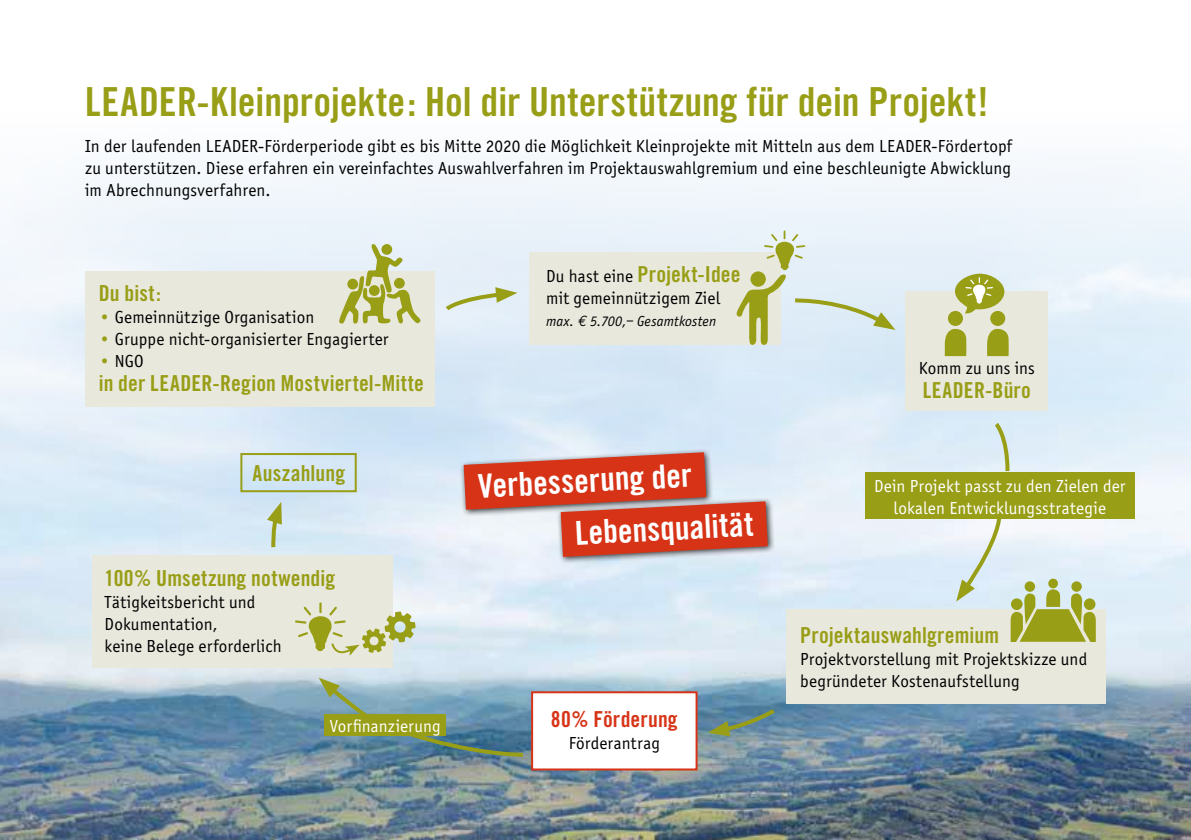
<style>
.page{position:relative;width:1191px;height:840px;background:#fff}
.page>*{position:absolute;margin:0;border:0;box-sizing:border-box;transform-origin:0 0}
.t1{font:40px "Trade Gothic Bold Cond Twenty";color:#989e16}
.t2{font:33px/52.2px "Trade Gothic Bold Cond Twenty";color:#fff}
.t3{font:22px "Trade Gothic Bold Cond Twenty";letter-spacing:.01em;color:#989e16}
.t4{font:22px "Trade Gothic Bold Cond Twenty";letter-spacing:.005em;color:#d73417}
.t5{font:18px/22px "Officina Sans";letter-spacing:.01em;color:#000}
.t6{font:18px/22px "Officina Sans";letter-spacing:.015em;color:#fff;text-align:center}
.t7{font:italic 15px "Officina Sans";letter-spacing:.015em;color:#000}
.s1{color:#989e16}
.s2{font-family:"Officina Sans";font-size:18px;color:#000}
.s3{font-family:"Euro Mono"}
</style>
<div class="page">
<img style="left:0;top:165px;width:1191px;height:674px">
<div style="left:529px;top:253px;width:252px;height:92px;background:#e9e8dd"></div>
<div style="left:905px;top:291px;width:143px;height:119px;background:#e9e8dd"></div>
<div style="left:786px;top:609px;width:320px;height:94px;background:#e9e8dd"></div>
<div style="left:92px;top:554px;width:301px;height:113px;background:#e9e8dd"></div>
<div style="left:531px;top:691px;width:166px;height:79px;background:#fff;border:2px solid #d73417"></div>
<div style="left:240px;top:453px;width:117px;height:39px;border:2px solid #989e16"></div>
<div style="left:85px;top:271px;width:349px;height:135px;background:#e9e8dd"></div>
<svg style="left:338px;top:243px;width:83px;height:81px"></svg>
<div style="left:948px;top:311px;width:15px;height:15px;background:#989e16;border-radius:50%"></div>
<svg style="left:944px;top:328px;width:22px;height:28px"></svg>
<div style="left:990px;top:311px;width:15px;height:15px;background:#989e16;border-radius:50%"></div>
<svg style="left:987px;top:328px;width:21px;height:28px"></svg>
<svg style="left:954px;top:273px;width:53px;height:40px"></svg>
<div style="left:1024px;top:581px;width:11px;height:10px;background:#989e16;border-radius:50%"></div>
<div style="left:1048px;top:578px;width:10px;height:10px;background:#989e16;border-radius:50%"></div>
<div style="left:1071px;top:581px;width:10px;height:10px;background:#989e16;border-radius:50%"></div>
<svg style="left:1010px;top:589px;width:85px;height:52px"></svg>
<svg style="left:443px;top:287px;width:74px;height:25px"></svg>
<svg style="left:736px;top:231px;width:159px;height:113px"></svg>
<svg style="left:992px;top:420px;width:19px;height:52px"></svg>
<svg style="left:956px;top:518px;width:47px;height:83px"></svg>
<svg style="left:708px;top:706px;width:69px;height:30px"></svg>
<svg style="left:295px;top:603px;width:121px;height:54px"></svg>
<svg style="left:397px;top:725px;width:130px;height:33px"></svg>
<svg style="left:319px;top:677px;width:59px;height:48px"></svg>
<svg style="left:267px;top:501px;width:15px;height:50px"></svg>
<svg style="left:418px;top:427px;width:396px;height:154px"></svg>
<div style="left:865px;top:472px;width:269px;height:46px;background:#989e16"></div>
<div style="left:325px;top:714px;width:121px;height:22px;background:#989e16"></div>
<h1 class="t1" style="left:85px;top:77px;width:905px">LEADER-Kleinprojekte: Hol dir Unterstützung für dein Projekt!</h1>
<p class="t5" style="left:85px;top:135px;width:928px;text-align:justify">In der laufenden LEADER-Förderperiode gibt es bis Mitte 2020 die Möglichkeit Kleinprojekte mit Mitteln aus dem LEADER-Fördertopf zu unterstützen. Diese erfahren ein vereinfachtes Auswahlverfahren im Projektauswahlgremium und eine beschleunigte Abwicklung im Abrechnungsverfahren.</p>
<p class="t3" style="left:99px;top:279px;width:64px">Du bist:</p>
<p class="t5" style="left:99px;top:306px;width:217px"><span class="s1">•</span> Gemeinnützige Organisation</p>
<p class="t5" style="left:99px;top:328px;width:291px"><span class="s1">•</span> Gruppe nicht-organisierter Engagierter</p>
<p class="t5" style="left:99px;top:350px;width:46px"><span class="s1">•</span> NGO</p>
<p class="t3" style="left:99px;top:369px;width:327px">in der LEADER-Region Mostviertel-Mitte</p>
<p class="t3" style="left:253px;top:459px;width:94px">Auszahlung</p>
<p class="t3" style="left:105px;top:564px;width:232px">100% Umsetzung notwendig</p>
<p class="t5" style="left:105px;top:591px;width:178px">Tätigkeitsbericht und<br>Dokumentation,<br>keine Belege erforderlich</p>
<p class="t6" style="left:330px;top:715px;width:112px">Vorfinanzierung</p>
<p class="t3" style="left:546px;top:261px;width:196px"><span class="s2">Du hast eine</span> Projekt-Idee</p>
<p class="t5" style="left:546px;top:287px;width:176px">mit gemeinnützigem Ziel</p>
<p class="t7" style="left:546px;top:313px;width:172px">max. <span class="s3">€</span> 5.700,– Gesamtkosten</p>
<h2 class="t2" style="left:571px;top:454px;width:180px;text-indent:-94px;rotate:-3deg">Verbesserung der<br>Lebensqualität</h2>
<p class="t4" style="left:551px;top:705px;width:128px">80% Förderung</p>
<p class="t5" style="left:569px;top:732px;width:93px">Förderantrag</p>
<p class="t5" style="left:919px;top:357px;width:118px">Komm zu uns ins</p>
<p class="t3" style="left:922px;top:376px;width:110px">LEADER-Büro</p>
<p class="t6" style="left:874px;top:474px;width:253px">Dein Projekt passt zu den Zielen der lokalen Entwicklungsstrategie</p>
<p class="t3" style="left:800px;top:621px;width:200px">Projektauswahlgremium</p>
<p class="t5" style="left:800px;top:647px;width:288px">Projektvorstellung mit Projektskizze und begründeter Kostenaufstellung</p>
</div>
